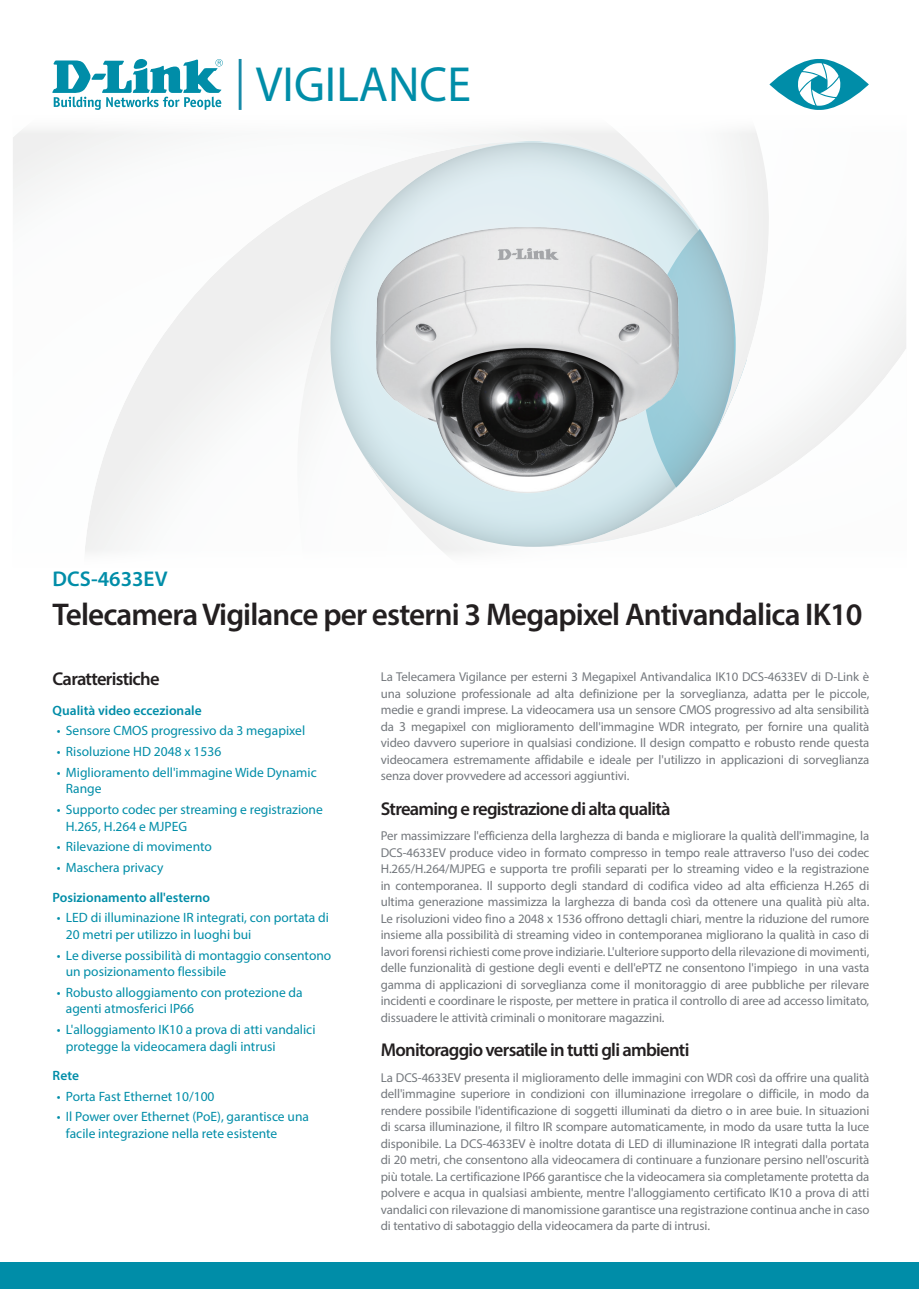
<style>
.page{position:relative;width:919px;height:1289px;background:#fff}
.page>*{position:absolute;margin:0;border:0;box-sizing:border-box;transform-origin:0 0}
.t1{font:49.5px "Myriad Pro";color:#008da8}
.t2{font:600 31.5px "Myriad Pro";letter-spacing:-.025em;color:#231f20}
.t3{font:600 21.3px "Myriad Pro";color:#008da8}
.t4{font:600 18.6px "Myriad Pro";letter-spacing:-.04em;color:#231f20}
.t5{font:13.5px/16.5px "Myriad Pro";color:#008da8}
.t6{font:600 13.5px "Myriad Pro";color:#008da8}
.t7{font:12.9px/16.5px "Myriad Pro";letter-spacing:-.01em;color:#74787d;text-align:justify}
.s1{font-size:13.5px}
</style>
<div class="page">
<div style="left:0;top:1262px;width:918px;height:26px;background:#008da8"></div>
<svg style="left:85px;top:441px;width:103px;height:112px"></svg>
<svg style="left:13px;top:130px;width:520px;height:311px"></svg>
<svg style="left:533px;top:130px;width:373px;height:218px"></svg>
<svg style="left:409px;top:348px;width:497px;height:206px"></svg>
<svg style="left:769px;top:59px;width:99px;height:51px"></svg>
<svg style="left:52px;top:59px;width:171px;height:51px"></svg>
<hr style="left:239px;top:59px;width:2px;height:51px;background:#188aa8">
<img style="left:353px;top:203px;width:349px;height:314px">
<h1 class="t1" style="left:256px;top:54px;width:216px">VIGILANCE</h1>
<h3 class="t3" style="left:53px;top:565px;width:116px">DCS-4633EV</h3>
<h2 class="t2" style="left:53px;top:594px;width:811px">Telecamera Vigilance per esterni 3 Megapixel Antivandalica IK10</h2>
<h3 class="t4" style="left:53px;top:667px;width:108px">Caratteristiche</h3>
<p class="t6" style="left:53px;top:701px;width:150px">Qualità video eccezionale</p>
<p class="t5" style="left:57px;top:722px;width:250px">• Sensore CMOS progressivo da 3 megapixel</p>
<p class="t5" style="left:57px;top:743px;width:166px">• Risoluzione HD 2048 x 1536</p>
<p class="t5" style="left:66px;top:764px;width:252px;text-indent:-9px">• Miglioramento dell'immagine Wide Dynamic<br>Range</p>
<p class="t5" style="left:66px;top:801px;width:258px;text-indent:-9px">• Supporto codec per streaming e registrazione<br>H.265, H.264 e MJPEG</p>
<p class="t5" style="left:57px;top:838px;width:156px">• Rilevazione di movimento</p>
<p class="t5" style="left:57px;top:859px;width:108px">• Maschera privacy</p>
<p class="t6" style="left:53px;top:888px;width:159px">Posizionamento all'esterno</p>
<p class="t5" style="left:66px;top:909px;width:265px;text-indent:-9px">• LED di illuminazione IR integrati, con portata di<br>20 metri per utilizzo in luoghi bui</p>
<p class="t5" style="left:66px;top:946px;width:267px;text-indent:-9px">• Le diverse possibilità di montaggio consentono un posizionamento flessibile</p>
<p class="t5" style="left:66px;top:983px;width:238px;text-indent:-9px">• Robusto alloggiamento con protezione da agenti atmosferici IP66</p>
<p class="t5" style="left:66px;top:1021px;width:251px;text-indent:-9px">• L'alloggiamento IK10 a prova di atti vandalici protegge la videocamera dagli intrusi</p>
<p class="t6" style="left:53px;top:1066px;width:28px">Rete</p>
<p class="t5" style="left:57px;top:1087px;width:159px">• Porta Fast Ethernet 10/100</p>
<p class="t5" style="left:66px;top:1108px;width:245px;text-indent:-9px">• Il Power over Ethernet (PoE), garantisce una facile integrazione nella rete esistente</p>
<p class="t7" style="left:381px;top:668px;width:490px">La Telecamera Vigilance per esterni 3 Megapixel Antivandalica IK10 DCS-4633EV di D-Link è una soluzione professionale ad alta definizione per la sorveglianza, adatta per le piccole, medie e grandi imprese. La videocamera usa un sensore CMOS progressivo ad alta sensibilità da <span class="s1">3</span> megapixel con miglioramento dell'immagine WDR integrato, per fornire una qualità video davvero superiore in qualsiasi condizione. Il design compatto e robusto rende questa videocamera estremamente affidabile e ideale per l'utilizzo in applicazioni di sorveglianza senza dover provvedere ad accessori aggiuntivi.</p>
<h3 class="t4" style="left:381px;top:796px;width:291px">Streaming e registrazione di alta qualità</h3>
<p class="t7" style="left:381px;top:827px;width:490px">Per massimizzare l'efficienza della larghezza di banda e migliorare la qualità dell'immagine, la DCS-4633EV produce video in formato compresso in tempo reale attraverso l'uso dei codec H.265/H.264/MJPEG e supporta tre profili separati per lo streaming video e la registrazione in contemporanea. Il supporto degli standard di codifica video ad alta efficienza H.265 di ultima generazione massimizza la larghezza di banda così da ottenere una qualità più alta.<br>Le risoluzioni video fino a 2048 x 1536 offrono dettagli chiari, mentre la riduzione del rumore insieme alla possibilità di streaming video in contemporanea migliorano la qualità in caso di lavori forensi richiesti come prove indiziarie. L'ulteriore supporto della rilevazione di movimenti, delle funzionalità di gestione degli eventi e dell'ePTZ ne consentono l'impiego in una vasta gamma di applicazioni di sorveglianza come il monitoraggio di aree pubbliche per rilevare incidenti e coordinare le risposte, per mettere in pratica il controllo di aree ad accesso limitato, dissuadere le attività criminali o monitorare magazzini.</p>
<h3 class="t4" style="left:381px;top:1038px;width:310px">Monitoraggio versatile in tutti gli ambienti</h3>
<p class="t7" style="left:381px;top:1068px;width:490px">La DCS-4633EV presenta il miglioramento delle immagini con WDR così da offrire una qualità dell'immagine superiore in condizioni con illuminazione irregolare o difficile, in modo da rendere possibile l'identificazione di soggetti illuminati da dietro o in aree buie. In situazioni di scarsa illuminazione, il filtro IR scompare automaticamente, in modo da usare tutta la luce disponibile. La DCS-4633EV è inoltre dotata di LED di illuminazione IR integrati dalla portata di 20 metri, che consentono alla videocamera di continuare a funzionare persino nell'oscurità più totale. La certificazione IP66 garantisce che la videocamera sia completamente protetta da polvere e acqua in qualsiasi ambiente, mentre l'alloggiamento certificato IK10 a prova di atti vandalici con rilevazione di manomissione garantisce una registrazione continua anche in caso di tentativo di sabotaggio della videocamera da parte di intrusi.</p>
</div>
